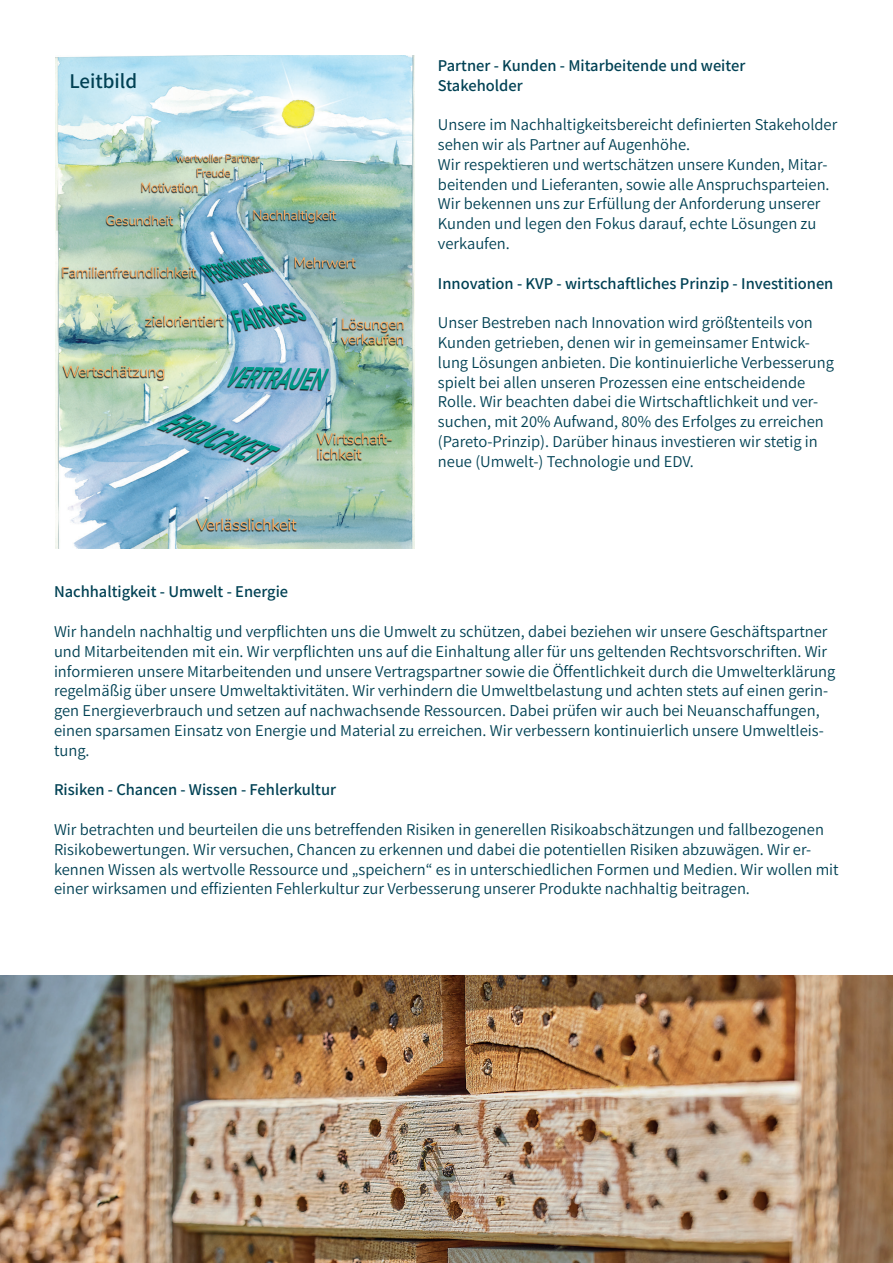
<style>
.page{position:relative;width:893px;height:1263px;background:#fff}
.page>*{position:absolute;margin:0;border:0;box-sizing:border-box;transform-origin:0 0}
.t1{font:600 21px "Assistant";color:#014154}
.t2{font:16.5px/19.8px "Assistant";color:#014154}
.t3{font:600 16.5px/19.8px "Assistant";color:#014154}
</style>
<div class="page">
<img style="left:55px;top:55px;width:360px;height:493px">
<img style="left:0;top:976px;width:893px;height:287px">
<p class="t1" style="left:69px;top:67px;width:69px">Leitbild</p>
<p class="t3" style="left:438px;top:55px;width:309px">Partner - Kunden - Mitarbeitende und weiter<br>Stakeholder</p>
<p class="t2" style="left:438px;top:114px;width:401px">Unsere im Nachhaltigkeitsbereicht definierten Stakeholder sehen wir als Partner auf Augenhöhe.<br>Wir respektieren und wertschätzen unsere Kunden, Mitar&shy;beitenden und Lieferanten, sowie alle Anspruchsparteien.<br>Wir bekennen uns zur Erfüllung der Anforderung unserer Kunden und legen den Fokus darauf, echte Lösungen zu verkaufen.</p>
<p class="t3" style="left:438px;top:272px;width:397px">Innovation - KVP - wirtschaftliches Prinzip - Investitionen</p>
<p class="t2" style="left:438px;top:312px;width:398px">Unser Bestreben nach Innovation wird größtenteils von Kunden getrieben, denen wir in gemeinsamer Entwick&shy;lung Lösungen anbieten. Die kontinuierliche Verbesserung spielt bei allen unseren Prozessen eine entscheidende Rolle. Wir beachten dabei die Wirtschaftlichkeit und ver&shy;suchen, mit 20% Aufwand, 80% des Erfolges zu erreichen (Pareto-Prinzip). Darüber hinaus investieren wir stetig in neue (Umwelt-) Technologie und EDV.</p>
<p class="t3" style="left:54px;top:581px;width:236px">Nachhaltigkeit - Umwelt - Energie</p>
<p class="t2" style="left:54px;top:621px;width:783px">Wir handeln nachhaltig und verpflichten uns die Umwelt zu schützen, dabei beziehen wir unsere Geschäftspartner und Mitarbeitenden mit ein. Wir verpflichten uns auf die Einhaltung aller für uns geltenden Rechtsvorschriften. Wir informieren unsere Mitarbeitenden und unsere Vertragspartner sowie die Öffentlichkeit durch die Umwelterklärung regelmäßig über unsere Umweltaktivitäten. Wir verhindern die Umweltbelastung und achten stets auf einen gerin&shy;gen Energieverbrauch und setzen auf nachwachsende Ressourcen. Dabei prüfen wir auch bei Neuanschaffungen, einen sparsamen Einsatz von Energie und Material zu erreichen. Wir verbessern kontinuierlich unsere Umweltleis&shy;tung.</p>
<p class="t3" style="left:54px;top:779px;width:284px">Risiken - Chancen - Wissen - Fehlerkultur</p>
<p class="t2" style="left:54px;top:819px;width:786px">Wir betrachten und beurteilen die uns betreffenden Risiken in generellen Risikoabschätzungen und fallbezogenen Risikobewertungen. Wir versuchen, Chancen zu erkennen und dabei die potentiellen Risiken abzuwägen. Wir er&shy;kennen Wissen als wertvolle Ressource und „speichern“ es in unterschiedlichen Formen und Medien. Wir wollen mit einer wirksamen und effizienten Fehlerkultur zur Verbesserung unserer Produkte nachhaltig beitragen.</p>
</div>
